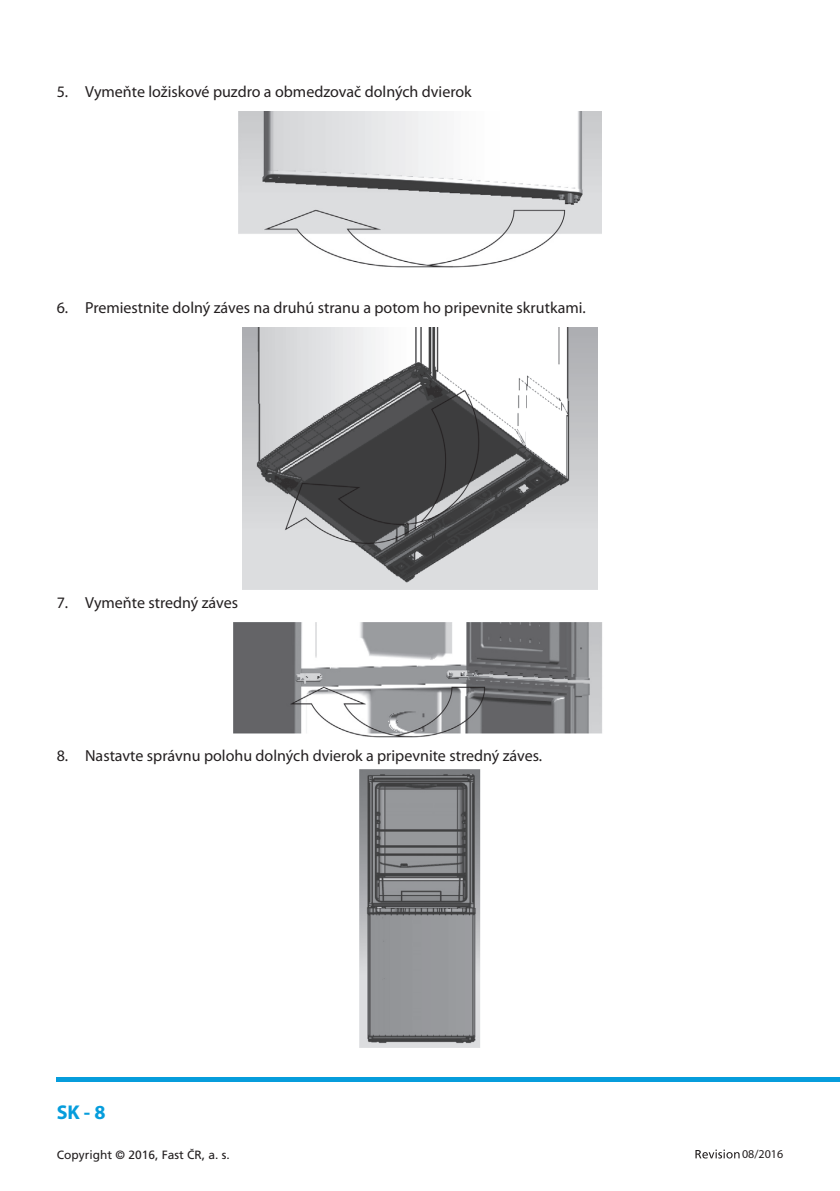
<style>
.page{position:relative;width:840px;height:1191px;background:#fff}
.page>*{position:absolute;margin:0;border:0;box-sizing:border-box;transform-origin:0 0}
.t1{font:700 20px "Myriad Pro";color:#069ddc}
.t2{font:16px "Myriad Pro";color:#231f20}
.t3{font:12px "Frutiger CE";color:#231f20}
.t4{font:12px "Myriad Pro";color:#231f20}
</style>
<div class="page">
<hr style="left:57px;top:1077px;width:782px;height:4px;background:#069ddc">
<svg style="left:695px;top:1149px;width:44px;height:9px"></svg>
<img style="left:238px;top:112px;width:363px;height:156px">
<img style="left:242px;top:327px;width:355px;height:262px">
<img style="left:234px;top:623px;width:368px;height:115px">
<img style="left:359px;top:769px;width:120px;height:278px">
<p class="t2" style="left:57px;top:86px;width:416px">5. Vymeňte ložiskové puzdro a obmedzovač dolných dvierok</p>
<p class="t2" style="left:57px;top:301px;width:530px">6. Premiestnite dolný záves na druhú stranu a potom ho pripevnite skrutkami.</p>
<p class="t2" style="left:57px;top:597px;width:183px">7. Vymeňte stredný záves</p>
<p class="t2" style="left:57px;top:749px;width:487px">8. Nastavte správnu polohu dolných dvierok a pripevnite stredný záves.</p>
<p class="t1" style="left:57px;top:1104px;width:50px">SK - 8</p>
<p class="t3" style="left:57px;top:1149px;width:174px">Copyright © 2016, Fast ČR, a. s.</p>
<p class="t4" style="left:741px;top:1149px;width:43px">08/2016</p>
</div>
